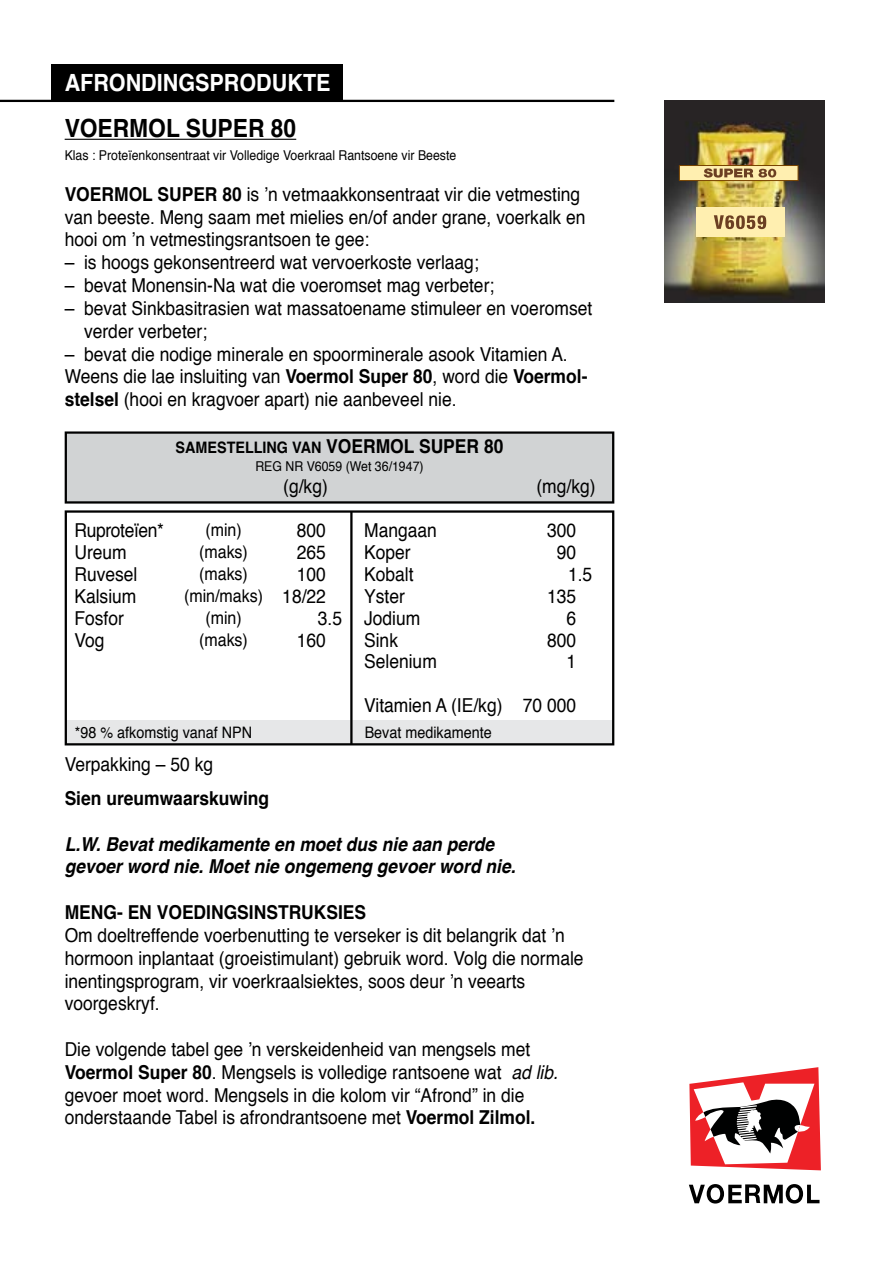
<style>
.page{position:relative;width:893px;height:1263px;background:#fff}
.page>*{position:absolute;margin:0;border:0;box-sizing:border-box;transform-origin:0 0}
.t1{font:700 25.05px "Helvetica";color:#000;scale:.91 1}
.t2{font:700 23.7px "Helvetica";color:#fff;scale:.91 1}
.t3{font:19.2px/22.8px "Helvetica";color:#000;scale:.91 1}
.t4{font:italic 700 19.2px/22.8px "Helvetica";color:#000;scale:.91 1}
.t5{font:700 19.2px "Helvetica";color:#000;scale:.91 1}
.t6{font:19.2px "Helvetica";letter-spacing:-.02em;color:#000;scale:.91 1}
.t7{font:17.55px "Helvetica";color:#000;scale:.91 1}
.t8{font:15.75px "Helvetica";color:#000;scale:.91 1}
.t9{font:700 15.75px "Helvetica";color:#000;scale:.91 1}
.t10{font:13.5px "Helvetica";color:#000;scale:.91 1}
.s1{font-weight:700}
.s2{font-size:19.2px}
.s3{font-style:italic}
</style>
<div class="page">
<svg style="left:689px;top:1067px;width:132px;height:136px"></svg>
<img style="left:664px;top:100px;width:161px;height:203px">
<div style="left:679px;top:165px;width:119px;height:16px;background:#ffefb0;border:1px solid #794400"></div>
<svg style="left:704px;top:168px;width:72px;height:10px"></svg>
<div style="left:696px;top:207px;width:88px;height:30px;background:#ffefb0"></div>
<svg style="left:714px;top:215px;width:52px;height:14px"></svg>
<hr style="left:65px;top:139px;width:231px;height:1px;background:#000">
<svg style="left:64px;top:431px;width:551px;height:315px"></svg>
<hr style="left:0;top:100px;width:614px;height:2px;background:#000">
<div style="left:51px;top:65px;width:292px;height:37px;background:#000"></div>
<p class="t2" style="left:65px;top:64px;width:294px">AFRONDINGSPRODUKTE</p>
<h1 class="t1" style="left:65px;top:108px;width:256px">VOERMOL SUPER 80</h1>
<p class="t10" style="left:65px;top:145px;width:432px">Klas : Proteïenkonsentraat vir Volledige Voerkraal Rantsoene vir Beeste</p>
<p class="t3" style="left:65px;top:183px;width:574px"><span class="s1">VOERMOL SUPER 80</span> is ’n vetmaakkonsentraat vir die vetmesting van beeste. Meng saam met mielies en/of ander grane, voerkalk en hooi om ’n vetmestingsrantsoen te gee:</p>
<p class="t3" style="left:65px;top:252px;width:457px">– is hoogs gekonsentreerd wat vervoerkoste verlaag;</p>
<p class="t3" style="left:65px;top:275px;width:474px">– bevat Monensin-Na wat die voeromset mag verbeter;</p>
<p class="t3" style="left:84px;top:297px;width:560px;text-indent:-19px">– bevat Sinkbasitrasien wat massatoename stimuleer en voeromset verder verbeter;</p>
<p class="t3" style="left:65px;top:343px;width:576px">– bevat die nodige minerale en spoorminerale asook Vitamien A.<br>Weens die lae insluiting van <span class="s1">Voermol Super 80</span>, word die <span class="s1">Voermol&shy;stelsel</span> (hooi en kragvoer apart) nie aanbeveel nie.</p>
<p class="t9" style="left:176px;top:435px;width:362px">SAMESTELLING VAN <span class="s2">VOERMOL SUPER 80</span></p>
<p class="t10" style="left:255px;top:456px;width:186px">REG NR V6059 (Wet 36/1947)</p>
<p class="t3" style="left:283px;top:475px;width:51px">(g/kg)</p>
<p class="t3" style="left:536px;top:475px;width:66px">(mg/kg)</p>
<p class="t6" style="left:74px;top:515px;width:100px">Ruproteïen*</p>
<p class="t7" style="left:205px;top:516px;width:41px">(min)</p>
<p class="t3" style="left:297px;top:519px;width:33px">800</p>
<p class="t3" style="left:74px;top:541px;width:59px">Ureum</p>
<p class="t7" style="left:199px;top:538px;width:55px">(maks)</p>
<p class="t3" style="left:297px;top:541px;width:33px">265</p>
<p class="t3" style="left:74px;top:563px;width:71px">Ruvesel</p>
<p class="t7" style="left:199px;top:560px;width:55px">(maks)</p>
<p class="t3" style="left:297px;top:563px;width:33px">100</p>
<p class="t3" style="left:74px;top:585px;width:70px">Kalsium</p>
<p class="t7" style="left:184px;top:582px;width:157px">(min/maks) <span class="s2">18/22</span></p>
<p class="t3" style="left:74px;top:607px;width:56px">Fosfor</p>
<p class="t7" style="left:205px;top:604px;width:41px">(min)</p>
<p class="t3" style="left:318px;top:607px;width:28px">3.5</p>
<p class="t3" style="left:74px;top:629px;width:35px">Vog</p>
<p class="t7" style="left:199px;top:626px;width:55px">(maks)</p>
<p class="t3" style="left:297px;top:629px;width:33px">160</p>
<p class="t8" style="left:75px;top:720px;width:196px">*98 % afkomstig vanaf NPN</p>
<p class="t3" style="left:364px;top:519px;width:81px">Mangaan</p>
<p class="t3" style="left:547px;top:519px;width:33px">300</p>
<p class="t3" style="left:364px;top:541px;width:53px">Koper</p>
<p class="t3" style="left:557px;top:541px;width:23px">90</p>
<p class="t3" style="left:364px;top:563px;width:56px">Kobalt</p>
<p class="t3" style="left:568px;top:563px;width:28px">1.5</p>
<p class="t3" style="left:364px;top:585px;width:46px">Yster</p>
<p class="t3" style="left:547px;top:585px;width:33px">135</p>
<p class="t3" style="left:364px;top:607px;width:63px">Jodium</p>
<p class="t3" style="left:566px;top:607px;width:12px">6</p>
<p class="t3" style="left:364px;top:629px;width:39px">Sink</p>
<p class="t3" style="left:547px;top:629px;width:33px">800</p>
<p class="t3" style="left:364px;top:651px;width:81px">Selenium</p>
<p class="t3" style="left:566px;top:651px;width:12px">1</p>
<p class="t3" style="left:364px;top:695px;width:234px">Vitamien A (IE/kg) 70 000</p>
<p class="t8" style="left:365px;top:720px;width:141px">Bevat medikamente</p>
<p class="t3" style="left:65px;top:753px;width:165px">Verpakking – 50 kg</p>
<p class="t5" style="left:65px;top:783px;width:226px">Sien ureumwaarskuwing</p>
<p class="t4" style="left:65px;top:833px;width:497px">L.W. Bevat medikamente en moet dus nie aan perde gevoer word nie. Moet nie ongemeng gevoer word nie.</p>
<p class="t5" style="left:65px;top:897px;width:333px">MENG- EN VOEDINGSINSTRUKSIES</p>
<p class="t3" style="left:65px;top:924px;width:572px">Om doeltreffende voerbenutting te verseker is dit belangrik dat ’n hormoon inplantaat (groeistimulant) gebruik word. Volg die normale inentingsprogram, vir voerkraalsiektes, soos deur ’n veearts voorgeskryf.</p>
<p class="t3" style="left:65px;top:1038px;width:544px">Die volgende tabel gee ’n verskeidenheid van mengsels met <span class="s1">Voermol Super 80</span>. Mengsels is volledige rantsoene wat <span class="s3">ad lib. </span>gevoer moet word. Mengsels in die kolom vir “Afrond” in die onderstaande Tabel is afrondrantsoene met <span class="s1">Voermol Zilmol.</span></p>
</div>
